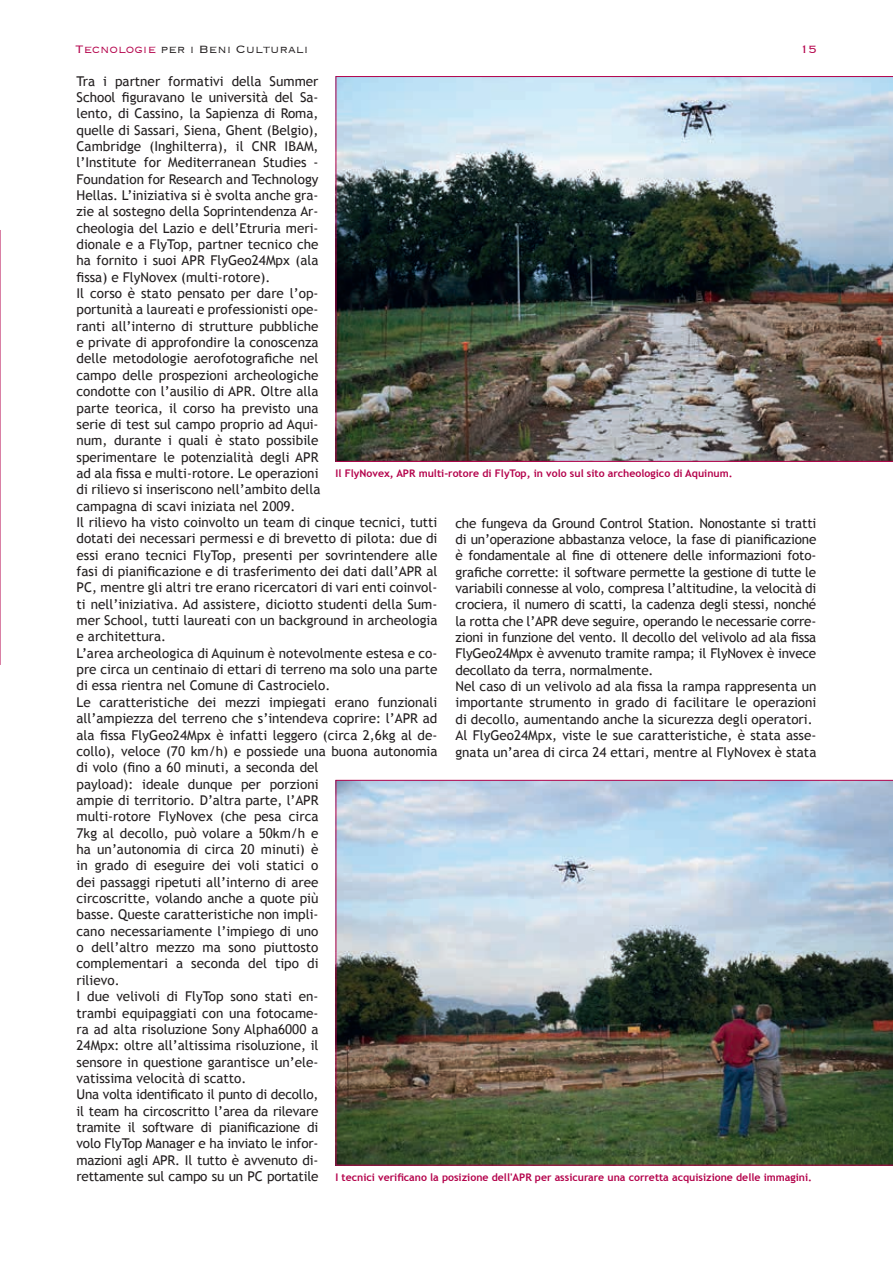
<style>
.page{position:relative;width:893px;height:1263px;background:#fff}
.page>*{position:absolute;margin:0;border:0;box-sizing:border-box;transform-origin:0 0}
.t1{font:300 14.1px "Copperplate";color:#231f20}
.t2{font:300 14.1px "Copperplate";color:#b4024b}
.t3{font:13.5px/16.4px "Trebuchet MS";color:#231f20}
.t4{font:700 10.5px "Trebuchet MS";color:#b4024b}
.s1{color:#b4024b}
</style>
<div class="page">
<svg style="left:0;top:230px;width:1px;height:435px"></svg>
<img style="left:336px;top:76px;width:557px;height:386px">
<img style="left:336px;top:780px;width:557px;height:385px">
<p class="t1" style="left:75px;top:40px;width:235px"><span class="s1">Tecnologie</span> per i Beni Culturali</p>
<p class="t2" style="left:800px;top:40px;width:19px">15</p>
<p class="t3" style="left:77px;top:73px;width:362px">Tra i partner formativi della Summer<br>School figuravano le università del Sa-<br>lento, di Cassino, la Sapienza di Roma,<br>quelle di Sassari, Siena, Ghent (Belgio),<br>Cambridge (Inghilterra), il CNR IBAM,<br>l’Institute for Mediterranean Studies -<br>Foundation for Research and Technology<br>Hellas. L’iniziativa si è svolta anche gra-<br>zie al sostegno della Soprintendenza Ar-<br>cheologia del Lazio e dell’Etruria meri-<br>dionale e a FlyTop, partner tecnico che<br>ha fornito i suoi APR FlyGeo24Mpx (ala<br>fissa) e FlyNovex (multi-rotore).<br>Il corso è stato pensato per dare l’op-<br>portunità a laureati e professionisti ope-<br>ranti all’interno di strutture pubbliche<br>e private di approfondire la conoscenza<br>delle metodologie aerofotografiche nel<br>campo delle prospezioni archeologiche<br>condotte con l’ausilio di APR. Oltre alla<br>parte teorica, il corso ha previsto una<br>serie di test sul campo proprio ad Aqui-<br>num, durante i quali è stato possibile<br>sperimentare le potenzialità degli APR<br>ad ala fissa e multi-rotore. Le operazioni<br>di rilievo si inseriscono nell’ambito della<br>campagna di scavi iniziata nel 2009.<br>Il rilievo ha visto coinvolto un team di cinque tecnici, tutti dotati dei necessari permessi e di brevetto di pilota: due di essi erano tecnici FlyTop, presenti per sovrintendere alle fasi di pianificazione e di trasferimento dei dati dall’APR al PC, mentre gli altri tre erano ricercatori di vari enti coinvol&shy;ti nell’iniziativa. Ad assistere, diciotto studenti della Sum&shy;mer School, tutti laureati con un background in archeologia e architettura.<br>L’area archeologica di Aquinum è notevolmente estesa e co&shy;pre circa un centinaio di ettari di terreno ma solo una parte di essa rientra nel Comune di Castrocielo.<br>Le caratteristiche dei mezzi impiegati erano funzionali all’ampiezza del terreno che s’intendeva coprire: l’APR ad ala fissa FlyGeo24Mpx è infatti leggero (circa 2,6kg al de&shy;collo), veloce (70 km/h) e possiede una buona autonomia di volo (fino a 60 minuti, a seconda del<br>payload): ideale dunque per porzioni<br>ampie di territorio. D’altra parte, l’APR<br>multi-rotore FlyNovex (che pesa circa<br>7kg al decollo, può volare a 50km/h e<br>ha un’autonomia di circa 20 minuti) è<br>in grado di eseguire dei voli statici o<br>dei passaggi ripetuti all’interno di aree<br>circoscritte, volando anche a quote più<br>basse. Queste caratteristiche non impli-<br>cano necessariamente l’impiego di uno<br>o dell’altro mezzo ma sono piuttosto<br>complementari a seconda del tipo di<br>rilievo.<br>I due velivoli di FlyTop sono stati en-<br>trambi equipaggiati con una fotocame-<br>ra ad alta risoluzione Sony Alpha6000 a<br>24Mpx: oltre all’altissima risoluzione, il<br>sensore in questione garantisce un’ele-<br>vatissima velocità di scatto.<br>Una volta identificato il punto di decollo,<br>il team ha circoscritto l’area da rilevare<br>tramite il software di pianificazione di<br>volo FlyTop Manager e ha inviato le infor-<br>mazioni agli APR. Il tutto è avvenuto di-<br>rettamente sul campo su un PC portatile</p>
<p class="t4" style="left:336px;top:466px;width:399px">Il FlyNovex, APR multi-rotore di FlyTop, in volo sul sito archeologico di Aquinum.</p>
<p class="t3" style="left:455px;top:515px;width:362px">che fungeva da Ground Control Station. Nonostante si tratti di un’operazione abbastanza veloce, la fase di pianificazione è fondamentale al fine di ottenere delle informazioni foto&shy;grafiche corrette: il software permette la gestione di tutte le variabili connesse al volo, compresa l’altitudine, la velocità di crociera, il numero di scatti, la cadenza degli stessi, nonché la rotta che l’APR deve seguire, operando le necessarie corre&shy;zioni in funzione del vento. Il decollo del velivolo ad ala fissa FlyGeo24Mpx è avvenuto tramite rampa; il FlyNovex è invece decollato da terra, normalmente.<br>Nel caso di un velivolo ad ala fissa la rampa rappresenta un importante strumento in grado di facilitare le operazioni di decollo, aumentando anche la sicurezza degli operatori.<br>Al FlyGeo24Mpx, viste le sue caratteristiche, è stata asse&shy;gnata un’area di circa 24 ettari, mentre al FlyNovex è stata</p>
<p class="t4" style="left:336px;top:1170px;width:478px">I tecnici verificano la posizione dell'APR per assicurare una corretta acquisizione delle immagini.</p>
</div>
